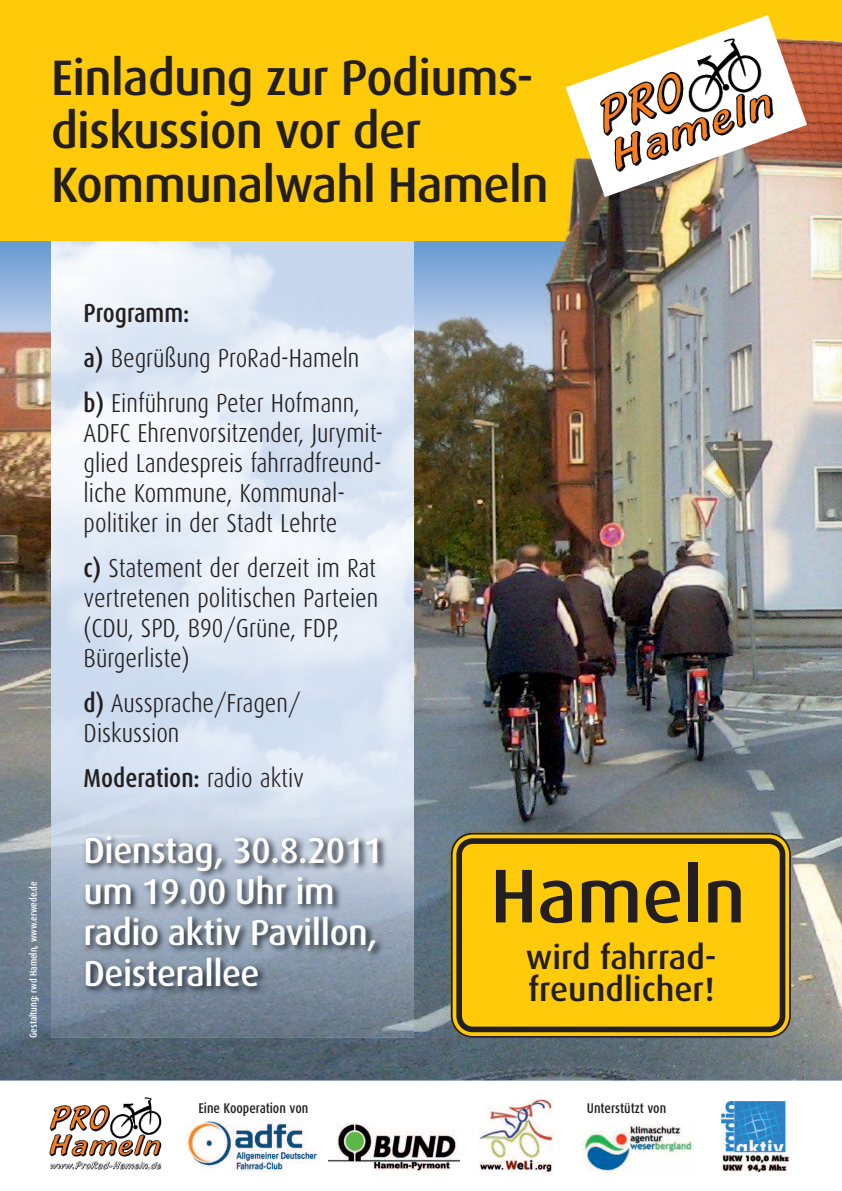
<style>
.page{position:relative;width:842px;height:1191px;background:#fff}
.page>*{position:absolute;margin:0;border:0;box-sizing:border-box;transform-origin:0 0}
.t1{font:500 76.3px "Dax";color:#231f20}
.t2{font:500 49.9px/53.8px "Dax";letter-spacing:-.015em;color:#231f20}
.t3{font:500 36px/41px "Dax";letter-spacing:-.015em;color:#fff}
.t4{font:500 33.8px/31.9px "Dax";color:#231f20}
.t5{font:300 26px/30px "Dax Condensed";color:#231f20}
.t6{font:500 26px "Dax Condensed";color:#231f20}
.t7{font:500 14.1px "Dax Condensed";color:#231f20}
.t8{font:500 10px "Dax Condensed";color:#fff}
.s1{font-weight:500}
.s2{font-weight:300}
</style>
<div class="page">
<div style="left:0;top:0;width:842px;height:241px;background:#feca0a"></div>
<img style="left:0;top:240px;width:842px;height:840px">
<img style="left:565px;top:39px;width:277px;height:201px">
<img style="left:51px;top:241px;width:363px;height:796px">
<img style="left:51px;top:241px;width:1px;height:37px">
<img style="left:51px;top:337px;width:1px;height:343px">
<img style="left:51px;top:278px;width:1px;height:59px">
<img style="left:566px;top:15px;width:241px;height:182px">
<img style="left:587px;top:32px;width:192px;height:145px">
<svg style="left:450px;top:831px;width:342px;height:207px;background:#514f44"></svg>
<svg style="left:453px;top:834px;width:336px;height:202px;background:#f0bf0b"></svg>
<img style="left:60px;top:827px;width:361px;height:204px">
<img style="left:414px;top:827px;width:1px;height:204px">
<img style="left:329px;top:1123px;width:130px;height:47px">
<img style="left:186px;top:1117px;width:131px;height:55px">
<img style="left:50px;top:1097px;width:112px;height:72px">
<img style="left:479px;top:1099px;width:75px;height:75px">
<img style="left:582px;top:1124px;width:111px;height:48px">
<img style="left:722px;top:1101px;width:66px;height:70px">
<h2 class="t2" style="left:51px;top:50px;width:499px">Einladung zur Podiums&shy;diskussion vor der<br>Kommunalwahl Hameln</h2>
<p class="t8" style="left:29px;top:1037px;width:158px;rotate:-90deg">Gestaltung: rwd Hameln, www.erwede.de</p>
<p class="t5" style="left:84px;top:293px;width:278px;line-height:45px"><span class="s1">Programm:<br>a)</span> Begrüßung ProRad-Hameln <span class="s1">b)</span> Einführung Peter Hofmann,</p>
<p class="t5" style="left:84px;top:421px;width:301px">ADFC Ehrenvorsitzender, Jurymit&shy;glied Landespreis fahrradfreund&shy;liche Kommune, Kommunal&shy;politiker in der Stadt Lehrte</p>
<p class="t5" style="left:84px;top:556px;width:296px"><span class="s1">c)</span> Statement der derzeit im Rat vertretenen politischen Parteien (CDU, SPD, B90/Grüne, FDP,<br>Bürgerliste)</p>
<p class="t5" style="left:84px;top:691px;width:218px"><span class="s1">d)</span> Aussprache/Fragen/<br>Diskussion</p>
<p class="t6" style="left:84px;top:767px;width:222px">Moderation: <span class="s2">radio aktiv</span></p>
<h3 class="t3" style="left:84px;top:829px;width:301px">Dienstag, 30.8.2011 um 19.00 Uhr im radio aktiv Pavillon,<br>Deisterallee</h3>
<h1 class="t1" style="left:490px;top:853px;width:257px">Hameln</h1>
<p class="t4" style="left:526px;top:941px;width:192px">wird fahrrad&shy;freundlicher!</p>
<p class="t7" style="left:198px;top:1101px;width:111px">Eine Kooperation von</p>
<p class="t7" style="left:587px;top:1101px;width:81px">Unterstützt von</p>
</div>
